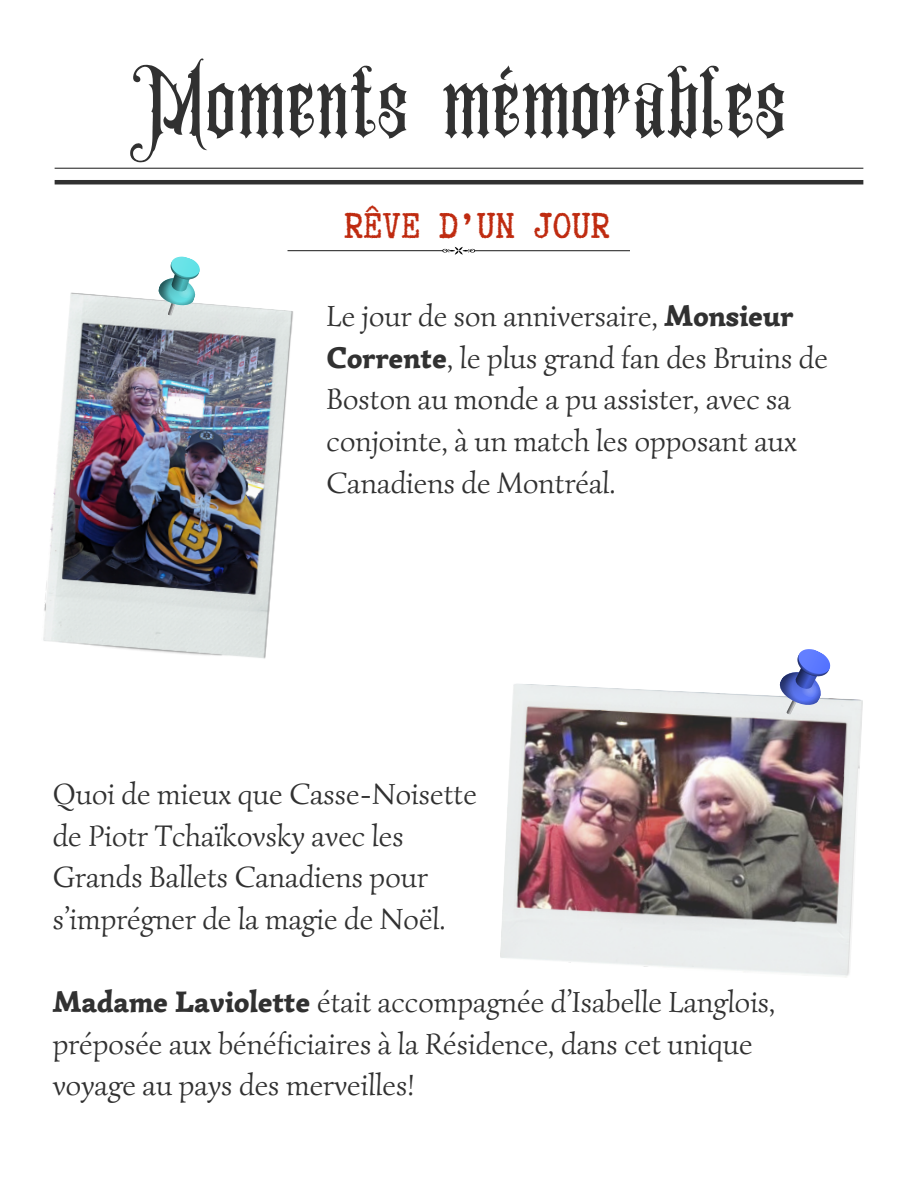
<style>
.page{position:relative;width:918px;height:1188px;background:#fff}
.page>*{position:absolute;margin:0;border:0;box-sizing:border-box;transform-origin:0 0}
.t1{font:93px "Amstrong";letter-spacing:.03em;color:#313131}
.t2{font:42.75px "Truetypewriter Polygl OTT";color:#bf2b10}
.t3{font:30px/41.7px "Simonetta";color:#313131}
.s1{font-weight:900}
</style>
<div class="page">
<hr style="left:55px;top:168px;width:808px;height:1px;background:#313131">
<hr style="left:55px;top:180px;width:808px;height:4px;background:#313131">
<svg style="left:288px;top:247px;width:342px;height:8px"></svg>
<img style="left:43px;top:292px;width:250px;height:367px">
<svg style="left:154px;top:256px;width:48px;height:60px"></svg>
<img style="left:500px;top:684px;width:363px;height:293px">
<svg style="left:773px;top:649px;width:61px;height:66px"></svg>
<h1 class="t1" style="left:132px;top:34px;width:654px">Moments mémorables</h1>
<p class="t2" style="left:344px;top:204px;width:267px">RÊVE D’UN JOUR</p>
<h2 class="t3" style="left:327px;top:295px;width:503px">Le jour de son anniversaire, <span class="s1">Monsieur Corrente</span>, le plus grand fan des Bruins de Boston au monde a pu assister, avec sa conjointe, à un match les opposant aux Canadiens de Montréal.</h2>
<p class="t3" style="left:53px;top:773px;width:426px">Quoi de mieux que Casse-Noisette</p>
<p class="t3" style="left:53px;top:815px;width:353px">de Piotr Tchaïkovsky avec les</p>
<p class="t3" style="left:53px;top:856px;width:377px">Grands Ballets Canadiens pour</p>
<p class="t3" style="left:53px;top:898px;width:394px">s’imprégner de la magie de Noël.</p>
<p class="t3" style="left:53px;top:981px;width:724px"><span class="s1">Madame Laviolette</span> était accompagnée d’Isabelle Langlois, préposée aux bénéficiaires à la Résidence, dans cet unique voyage au pays des merveilles!</p>
</div>
